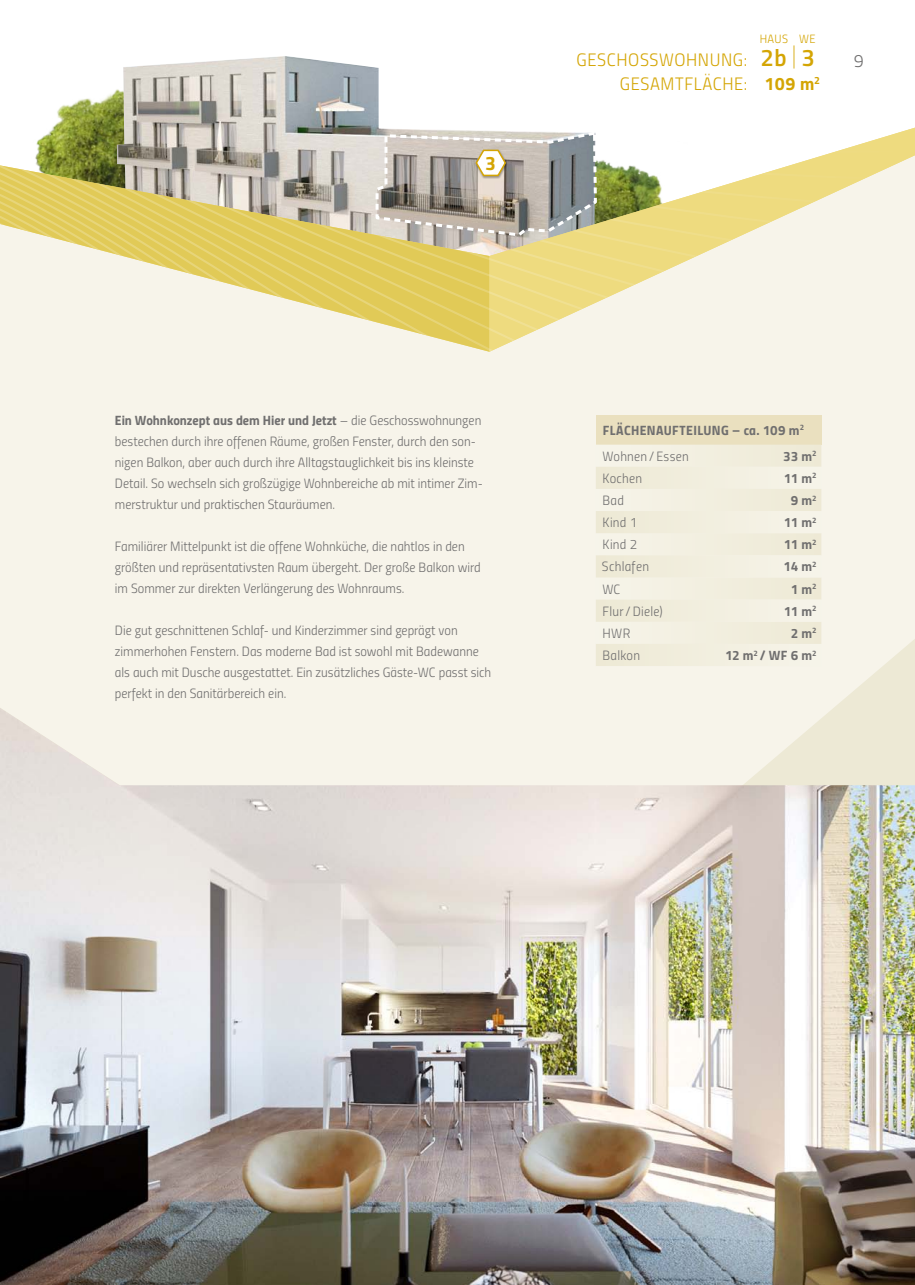
<style>
.page{position:relative;width:915px;height:1285px;background:#fff}
.page>*{position:absolute;margin:0;border:0;box-sizing:border-box;transform-origin:0 0}
.t1{font:24px "Titillium Semibold Upright";color:#d4a504}
.t2{font:19.5px "Titillium Bold Upright";color:#d4a504}
.t3{font:18px "Titillium Light Upright";letter-spacing:.035em;color:#d4a504}
.t4{font:18px "Titillium Light Upright";color:#706f6f}
.t5{font:13.5px/21px "Titillium Light Upright";color:#706f6f}
.t6{font:13.5px "Titillium Bold Upright";color:#706f6f}
.t7{font:13.5px "Titillium Light Upright";letter-spacing:.02em;color:#706f6f}
.t8{font:12px "Titillium Light Upright";color:#d4a504}
.s1{font-family:"Titillium Light Upright";font-size:18px}
.s2{font-family:"Titillium Thin Upright"}
.s3{font-family:"Titillium Bold Upright"}
.s4{font-family:"Titillium Light Upright"}
</style>
<div class="page">
<img style="left:123px;top:56px;width:256px;height:24px">
<div style="left:0;top:351px;width:914px;height:356px;background:#f7f4ea"></div>
<svg style="left:653px;top:638px;width:261px;height:69px;background:#f5f1e5"></svg>
<div style="left:595px;top:415px;width:226px;height:29px;background:#eae0bf"></div>
<svg style="left:595px;top:444px;width:226px;height:222px;background:#f1eedf"></svg>
<svg style="left:0;top:80px;width:914px;height:271px"></svg>
<img style="left:0;top:707px;width:914px;height:577px">
<h2 class="t2" style="left:485px;top:147px;width:12px">3</h2>
<p class="t8" style="left:759px;top:31px;width:16px">Haus</p>
<p class="t8" style="left:798px;top:31px;width:18px">WE</p>
<h3 class="t3" style="left:576px;top:47px;width:53px">Geschosswohnung</h3>
<h1 class="t1" style="left:743px;top:40px;width:72px"><span class="s1">:</span> 2b<span class="s2">|</span>3</h1>
<h3 class="t3" style="left:619px;top:71px;width:22px">Gesamtfl</h3>
<h3 class="t3" style="left:702px;top:71px;width:119px">äche: <span class="s3">109 m</span><sup>2</sup></h3>
<h3 class="t4" style="left:853px;top:47px;width:12px">9</h3>
<p class="t6" style="left:115px;top:409px;width:368px">Ein Wohnkonzept aus dem Hier und Jetzt <span class="s4">– die Geschosswohnungen</span></p>
<p class="t5" style="left:115px;top:430px;width:369px">bestechen durch ihre offenen Räume, großen Fenster, durch den son&shy;nigen Balkon, aber auch durch ihre Alltagstauglichkeit bis ins kleinste Detail. So wechseln sich großzügige Wohnbereiche ab mit intimer Zim&shy;merstruktur und praktischen Stauräumen.</p>
<p class="t5" style="left:115px;top:535px;width:367px">Familiärer Mittelpunkt ist die offene Wohnküche, die nahtlos in den größten und repräsentativsten Raum übergeht. Der große Balkon wird im Sommer zur direkten Verlängerung des Wohnraums.</p>
<p class="t5" style="left:115px;top:619px;width:378px">Die gut geschnittenen Schlaf- und Kinderzimmer sind geprägt von zimmerhohen Fenstern. Das moderne Bad ist sowohl mit Badewanne als auch mit Dusche ausgestattet. Ein zusätzliches Gäste-WC passt sich perfekt in den Sanitärbereich ein.</p>
<p class="t6" style="left:602px;top:419px;width:53px">Flächenauft</p>
<p class="t6" style="left:686px;top:419px;width:27px">eilung</p>
<p class="t6" style="left:732px;top:419px;width:73px">– ca. 109 m<sup>2</sup></p>
<p class="t7" style="left:602px;top:446px;width:88px">Wohnen / Essen</p>
<p class="t6" style="left:783px;top:445px;width:35px">33 m<sup>2</sup></p>
<p class="t5" style="left:602px;top:467px;width:41px">Kochen</p>
<p class="t6" style="left:783px;top:467px;width:34px">11 m<sup>2</sup></p>
<p class="t5" style="left:602px;top:489px;width:23px">Bad</p>
<p class="t6" style="left:790px;top:489px;width:27px">9 m<sup>2</sup></p>
<p class="t5" style="left:602px;top:511px;width:36px">Kind 1</p>
<p class="t6" style="left:783px;top:512px;width:34px">11 m<sup>2</sup></p>
<p class="t5" style="left:602px;top:533px;width:36px">Kind 2</p>
<p class="t6" style="left:783px;top:534px;width:34px">11 m<sup>2</sup></p>
<p class="t7" style="left:601px;top:557px;width:49px">Schlafen</p>
<p class="t6" style="left:783px;top:556px;width:35px">14 m<sup>2</sup></p>
<p class="t5" style="left:602px;top:577px;width:18px">WC</p>
<p class="t6" style="left:790px;top:578px;width:27px">1 m<sup>2</sup></p>
<p class="t7" style="left:602px;top:601px;width:62px">Flur/Diele)</p>
<p class="t6" style="left:783px;top:600px;width:34px">11 m<sup>2</sup></p>
<p class="t5" style="left:602px;top:622px;width:29px">HWR</p>
<p class="t6" style="left:790px;top:622px;width:27px">2 m<sup>2</sup></p>
<p class="t5" style="left:602px;top:644px;width:39px">Balkon</p>
<p class="t6" style="left:724px;top:644px;width:93px">12 m<sup>2</sup> / WF 6 m<sup>2</sup></p>
</div>
